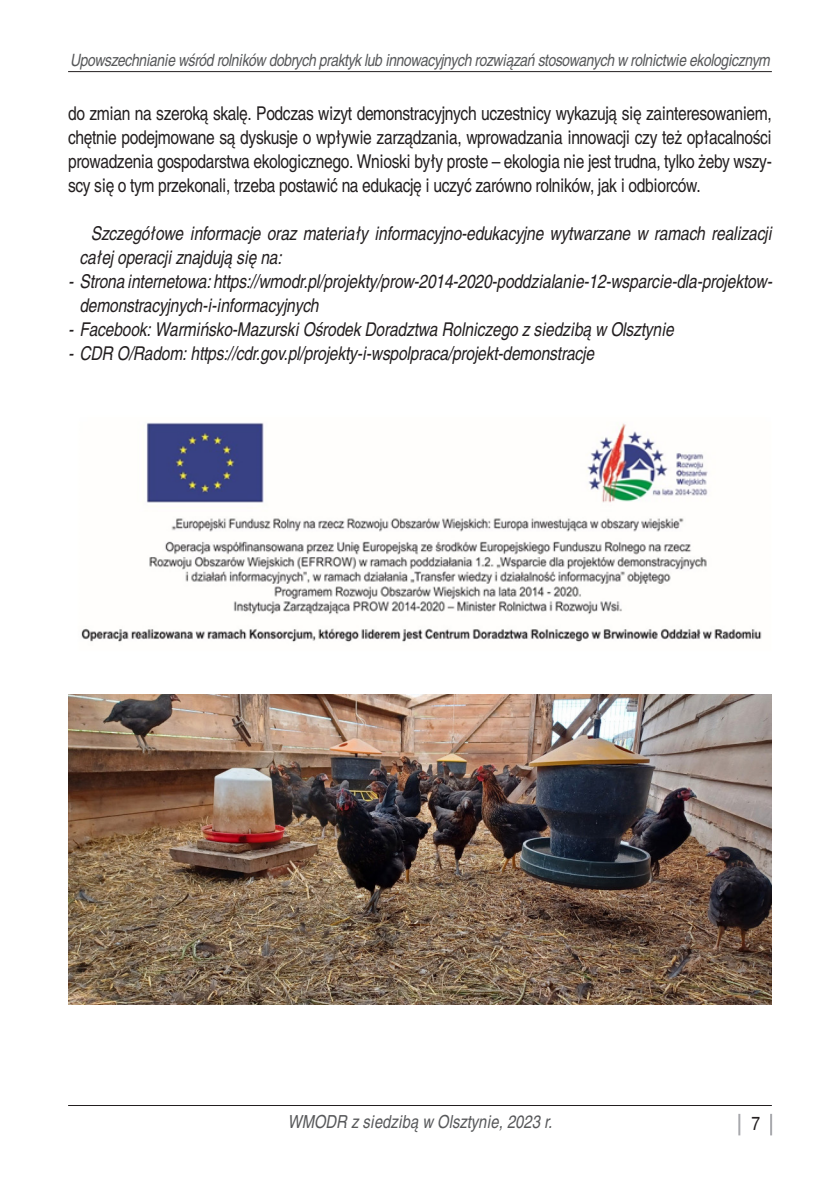
<style>
.page{position:relative;width:840px;height:1191px;background:#fff}
.page>*{position:absolute;margin:0;border:0;box-sizing:border-box;transform-origin:0 0}
.t1{font:italic 19px/24px "Quasi Swiss Condensed";letter-spacing:-.01em;color:#231f20}
.t2{font:19px/24px "Quasi Swiss Condensed";letter-spacing:-.02em;color:#231f20;text-align:justify}
.t3{font:italic 18px "Quasi Swiss Condensed";color:#57585a}
.t4{font:italic 17px "Quasi Swiss Condensed";letter-spacing:-.025em;color:#57585a}
</style>
<div class="page">
<hr style="left:68px;top:71px;width:703px;height:1px;background:#231f20">
<hr style="left:68px;top:1105px;width:703px;height:1px;background:#231f20">
<hr style="left:738px;top:1113px;width:2px;height:22px;background:#a8a9ad">
<hr style="left:769px;top:1113px;width:2px;height:22px;background:#a8a9ad">
<img style="left:81px;top:423px;width:681px;height:219px">
<img style="left:68px;top:694px;width:702px;height:310px">
<p class="t4" style="left:70px;top:50px;width:700px">Upowszechnianie wśród rolników dobrych praktyk lub innowacyjnych rozwiązań stosowanych w rolnictwie ekologicznym</p>
<p class="t2" style="left:68px;top:102px;width:705px">do zmian na szeroką skalę. Podczas wizyt demonstracyjnych uczestnicy wykazują się zainteresowaniem, chętnie podejmowane są dyskusje o wpływie zarządzania, wprowadzania innowacji czy też opłacalności prowadzenia gospodarstwa ekologicznego. Wnioski były proste – ekologia nie jest trudna, tylko żeby wszy&shy;scy się o tym przekonali, trzeba postawić na edukację i uczyć zarówno rolników, jak i odbiorców.</p>
<p class="t1" style="left:79px;top:222px;width:693px;text-indent:11px">Szczegółowe informacje oraz materiały informacyjno-edukacyjne wytwarzane w ramach realizacji całej operacji znajdują się na:</p>
<p class="t1" style="left:79px;top:270px;width:694px;text-indent:-11px">- Strona internetowa: https://wmodr.pl/projekty/prow-2014-2020-poddzialanie-12-wsparcie-dla-projektow&shy;demonstracyjnych-i-informacyjnych</p>
<p class="t1" style="left:68px;top:318px;width:607px">- Facebook: Warmińsko-Mazurski Ośrodek Doradztwa Rolniczego z siedzibą w Olsztynie</p>
<p class="t1" style="left:68px;top:342px;width:527px">- CDR O/Radom: https://cdr.gov.pl/projekty-i-wspolpraca/projekt-demonstracje</p>
<p class="t3" style="left:287px;top:1110px;width:266px">WMODR z siedzibą w Olsztynie, 2023 r.</p>
<p class="t2" style="left:751px;top:1111px;width:10px">7</p>
</div>
